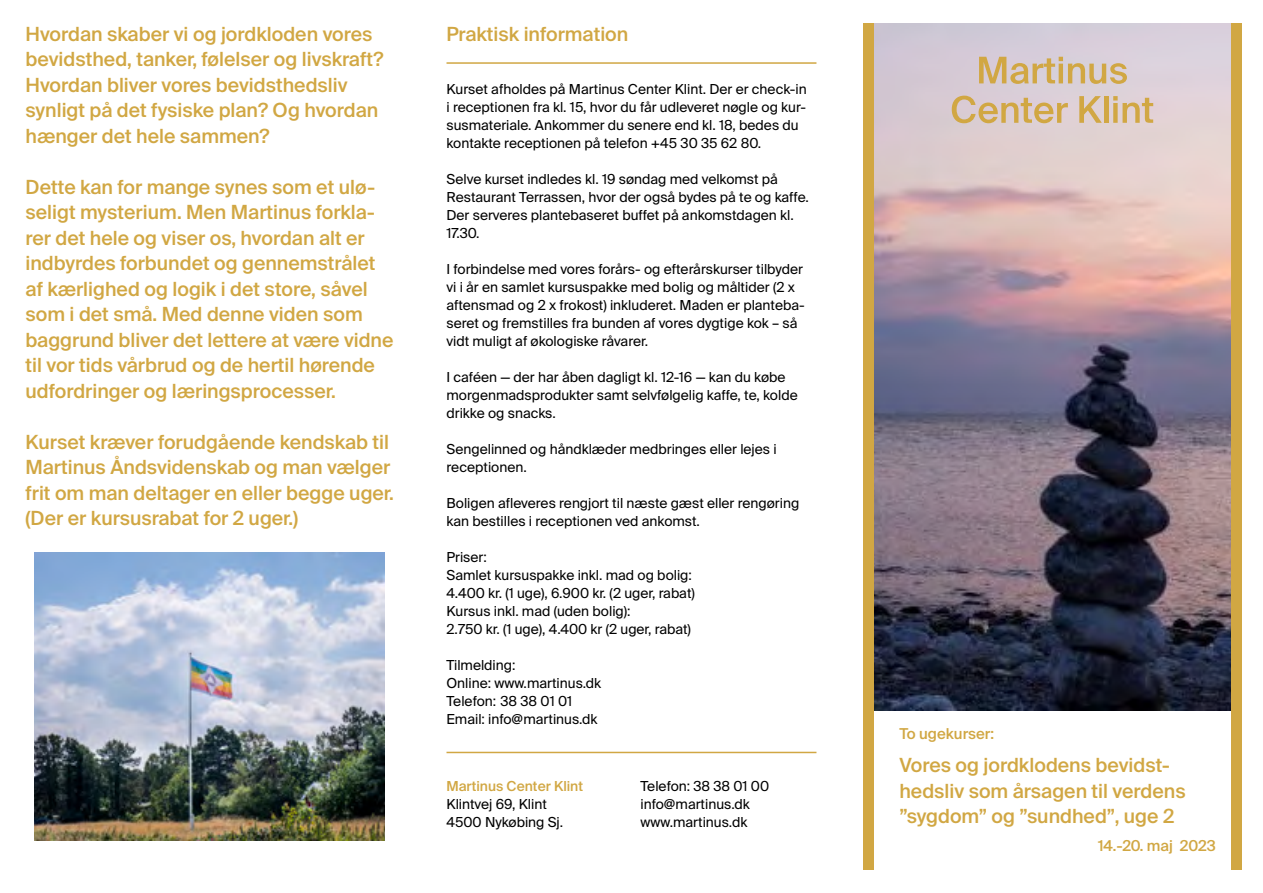
<style>
.page{position:relative;width:1263px;height:893px;background:#fff}
.page>*{position:absolute;margin:0;border:0;box-sizing:border-box;transform-origin:0 0}
.t1{font:500 19.5px/25.5px "Suisse Intl";color:#d1a743}
.t2{font:500 15px "Suisse Intl";color:#d1a743}
.t3{font:13.8px/18px "Suisse Intl";color:#000}
.t4{font:500 13.8px "Suisse Intl";color:#d1a743}
</style>
<div class="page">
<img style="left:34px;top:553px;width:351px;height:287px">
<hr style="left:446px;top:62px;width:370px;height:2px;background:#d1a743">
<hr style="left:446px;top:752px;width:370px;height:1px;background:#d1a743">
<img style="left:874px;top:23px;width:357px;height:687px">
<svg style="left:979px;top:57px;width:148px;height:27px;background:#d5be9c"></svg>
<svg style="left:952px;top:96px;width:116px;height:27px;background:#d7bf9f"></svg>
<svg style="left:1079px;top:96px;width:23px;height:27px"></svg>
<hr style="left:1104px;top:96px;width:4px;height:27px;background:#d1a743">
<svg style="left:1113px;top:96px;width:40px;height:27px"></svg>
<div style="left:863px;top:23px;width:11px;height:847px;background:#d1a743"></div>
<div style="left:1231px;top:23px;width:11px;height:847px;background:#d1a743"></div>
<h1 class="t1" style="left:26px;top:21px;width:359px">Hvordan skaber vi og jordkloden vores bevidsthed, tanker, følelser og livskraft?<br>Hvordan bliver vores bevidsthedsliv synligt på det fysiske plan? Og hvordan hænger det hele sammen?</h1>
<p class="t1" style="left:26px;top:174px;width:369px">Dette kan for mange synes som et ulø&shy;seligt mysterium. Men Martinus forkla&shy;rer det hele og viser os, hvordan alt er indbyrdes forbundet og gennemstrålet af kærlighed og logik i det store, såvel som i det små. Med denne viden som baggrund bliver det lettere at være vidne til vor tids vårbrud og de hertil hørende udfordringer og læringsprocesser.</p>
<h1 class="t1" style="left:26px;top:429px;width:370px">Kurset kræver forudgående kendskab til Martinus Åndsvidenskab og man vælger frit om man deltager en eller begge uger. (Der er kursusrabat for 2 uger.)</h1>
<h1 class="t1" style="left:446px;top:21px;width:183px">Praktisk information</h1>
<p class="t3" style="left:446px;top:80px;width:362px">Kurset afholdes på Martinus Center Klint. Der er check-in i receptionen fra kl. 15, hvor du får udleveret nøgle og kur&shy;susmateriale. Ankommer du senere end kl. 18, bedes du kontakte receptionen på telefon +45 30 35 62 80.</p>
<p class="t3" style="left:446px;top:170px;width:364px">Selve kurset indledes kl. 19 søndag med velkomst på Restaurant Terrassen, hvor der også bydes på te og kaffe.<br>Der serveres plantebaseret buffet på ankomstdagen kl.<br>17.30.</p>
<p class="t3" style="left:446px;top:260px;width:360px">I forbindelse med vores forårs- og efterårskurser tilbyder vi i år en samlet kursuspakke med bolig og måltider (2 x aftensmad og 2 x frokost) inkluderet. Maden er planteba&shy;seret og fremstilles fra bunden af vores dygtige kok – så vidt muligt af økologiske råvarer.</p>
<p class="t3" style="left:446px;top:368px;width:353px">I caféen — der har åben dagligt kl. 12-16 — kan du købe morgenmadsprodukter samt selvfølgelig kaffe, te, kolde drikke og snacks.</p>
<p class="t3" style="left:446px;top:440px;width:332px">Sengelinned og håndklæder medbringes eller lejes i receptionen.</p>
<p class="t3" style="left:446px;top:494px;width:354px">Boligen afleveres rengjort til næste gæst eller rengøring kan bestilles i receptionen ved ankomst.</p>
<p class="t3" style="left:446px;top:548px;width:250px">Priser:<br>Samlet kursuspakke inkl. mad og bolig:<br>4.400 kr. (1 uge), 6.900 kr. (2 uger, rabat)<br>Kursus inkl. mad (uden bolig):<br>2.750 kr. (1 uge), 4.400 kr (2 uger, rabat)</p>
<p class="t3" style="left:446px;top:656px;width:156px">Tilmelding:<br>Online: www.martinus.dk<br>Telefon: 38 38 01 01<br>Email: info@martinus.dk</p>
<p class="t4" style="left:446px;top:778px;width:138px">Martinus Center Klint</p>
<p class="t3" style="left:446px;top:795px;width:118px">Klintvej 69, Klint<br>4500 Nykøbing Sj.</p>
<p class="t3" style="left:640px;top:777px;width:130px">Telefon: 38 38 01 00 info@martinus.dk www.martinus.dk</p>
<p class="t2" style="left:899px;top:725px;width:96px">To ugekurser:</p>
<h1 class="t1" style="left:899px;top:752px;width:288px">Vores og jordklodens bevidst&shy;hedsliv som årsagen til verdens ”sygdom” og ”sundhed”, uge 2</h1>
<p class="t2" style="left:1098px;top:837px;width:119px">14.-20. maj 2023</p>
</div>
